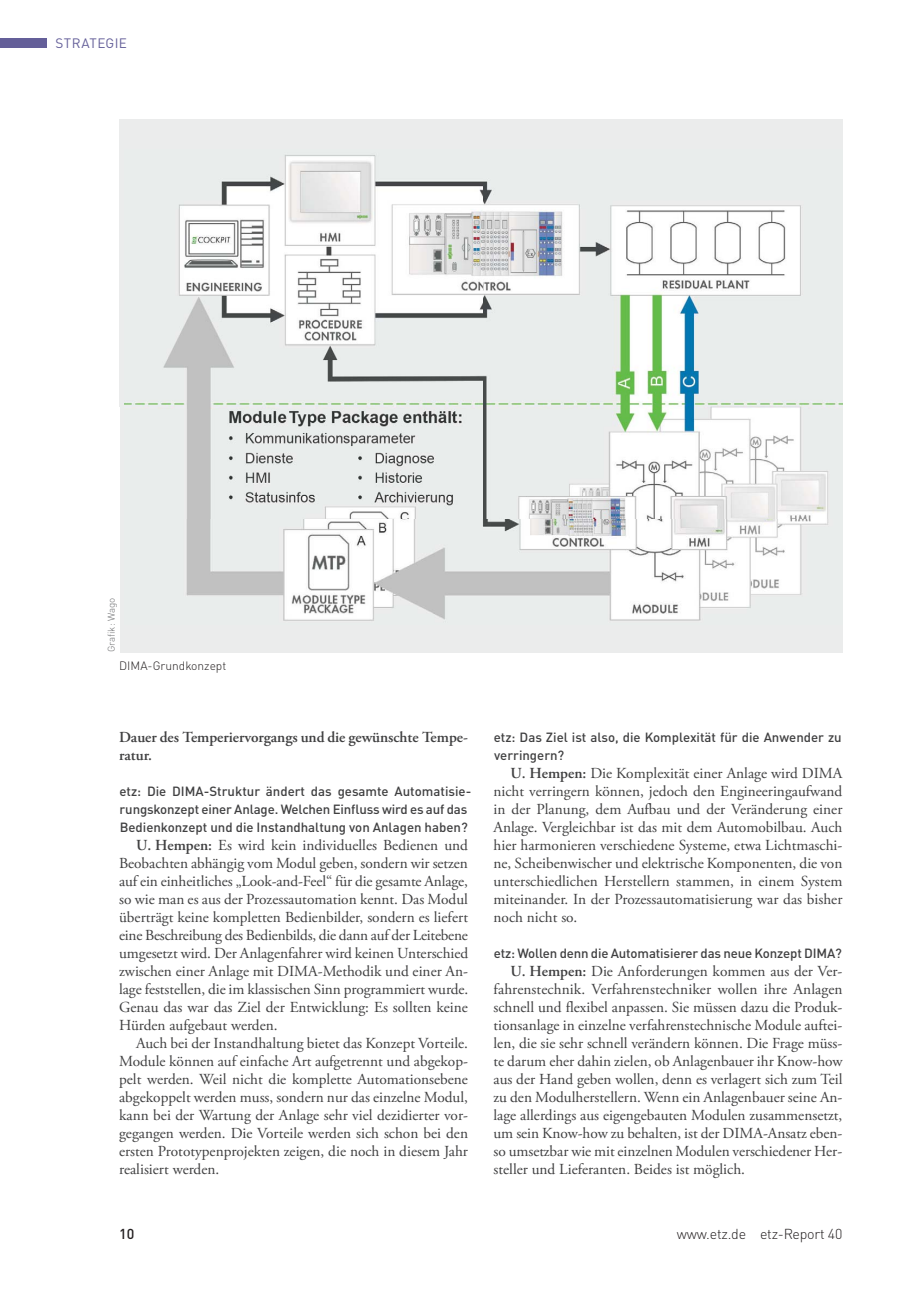
<style>
.page{position:relative;width:919px;height:1289px;background:#fff}
.page>*{position:absolute;margin:0;border:0;box-sizing:border-box;transform-origin:0 0}
.t1{font:15.3px/18px "Adobe Garamond Pro";color:#404041;text-align:justify}
.t2{font:600 15.3px/18px "Adobe Garamond Pro";letter-spacing:-.005em;color:#404041}
.t3{font:300 14.25px "DIN Pro";letter-spacing:-.015em;color:#231f20}
.t4{font:500 14.25px "DIN Pro";color:#231f20}
.t5{font:13.5px "DIN Pro";letter-spacing:.03em;color:#645f99}
.t6{font:500 13.2px/18px "DIN Pro";color:#404041}
.t7{font:300 12px "DIN Pro";color:#231f20}
.t8{font:300 9.75px "DIN Pro";color:#6d6e70}
.s1{font-weight:600}
</style>
<div class="page">
<div style="left:0;top:38px;width:47px;height:10px;background:#645f99"></div>
<div style="left:119px;top:119px;width:723px;height:533px;background:#ebecec"></div>
<img style="left:124px;top:155px;width:718px;height:466px">
<p class="t5" style="left:55px;top:38px;width:73px">STRATEGIE</p>
<p class="t8" style="left:108px;top:652px;width:56px;rotate:-90deg">Grafik: Wago</p>
<p class="t7" style="left:119px;top:662px;width:109px">DIMA-Grundkonzept</p>
<p class="t2" style="left:119px;top:731px;width:350px">Dauer des Temperiervorgangs und die gewünschte Tempe&shy;ratur.</p>
<p class="t6" style="left:119px;top:784px;width:353px">etz: Die DIMA-Struktur ändert das gesamte Automatisie&shy;rungskonzept einer Anlage. Welchen Einfluss wird es auf das<br>Bedienkonzept und die Instandhaltung von Anlagen haben?</p>
<p class="t1" style="left:119px;top:839px;width:351px;text-indent:17px"><span class="s1">U. Hempen:</span> Es wird kein individuelles Bedienen und Beobachten abhängig vom Modul geben, sondern wir setzen auf ein einheitliches „Look-and-Feel“ für die gesamte Anlage, so wie man es aus der Prozessautomation kennt. Das Modul überträgt keine kompletten Bedienbilder, sondern es liefert eine Beschreibung des Bedienbilds, die dann auf der Leitebene umgesetzt wird. Der Anlagenfahrer wird keinen Unterschied zwischen einer Anlage mit DIMA-Methodik und einer An&shy;lage feststellen, die im klassischen Sinn programmiert wurde.<br>Genau das war das Ziel der Entwicklung: Es sollten keine Hürden aufgebaut werden.</p>
<p class="t1" style="left:119px;top:1037px;width:350px;text-indent:17px">Auch bei der Instandhaltung bietet das Konzept Vorteile.<br>Module können auf einfache Art aufgetrennt und abgekop&shy;pelt werden. Weil nicht die komplette Automationsebene abgekoppelt werden muss, sondern nur das einzelne Modul, kann bei der Wartung der Anlage sehr viel dezidierter vor&shy;gegangen werden. Die Vorteile werden sich schon bei den ersten Prototypenprojekten zeigen, die noch in diesem Jahr realisiert werden.</p>
<p class="t6" style="left:493px;top:730px;width:349px">etz: Das Ziel ist also, die Komplexität für die Anwender zu verringern?</p>
<p class="t1" style="left:493px;top:767px;width:350px;text-indent:17px"><span class="s1">U. Hempen:</span> Die Komplexität einer Anlage wird DIMA nicht verringern können, jedoch den Engineeringaufwand in der Planung, dem Aufbau und der Veränderung einer Anlage. Vergleichbar ist das mit dem Automobilbau. Auch hier harmonieren verschiedene Systeme, etwa Lichtmaschi&shy;ne, Scheibenwischer und elektrische Komponenten, die von unterschied lichen Herstellern stammen, in einem System miteinander. In der Prozessautomatisierung war das bisher noch nicht so.</p>
<p class="t6" style="left:493px;top:946px;width:349px">etz: Wollen denn die Automatisierer das neue Konzept DIMA?</p>
<p class="t1" style="left:493px;top:965px;width:350px;text-indent:17px"><span class="s1">U. Hempen:</span> Die Anforderungen kommen aus der Ver&shy;fahrenstechnik. Verfahrenstechniker wollen ihre Anlagen schnell und flexibel anpassen. Sie müssen dazu die Produk&shy;tionsanlage in einzelne verfahrenstechnische Module auftei&shy;len, die sie sehr schnell verändern können. Die Frage müss&shy;te darum eher dahin zielen, ob Anlagenbauer ihr Know-how aus der Hand geben wollen, denn es verlagert sich zum Teil zu den Modulherstellern. Wenn ein Anlagenbauer seine An&shy;lage allerdings aus eigengebauten Modulen zusammensetzt, um sein Know-how zu behalten, ist der DIMA-Ansatz eben&shy;so umsetzbar wie mit einzelnen Modulen verschiedener Her&shy;steller und Lieferanten. Beides ist möglich.</p>
<p class="t4" style="left:119px;top:1228px;width:17px">10</p>
<p class="t3" style="left:677px;top:1228px;width:167px">www.etz.de etz-Report 40</p>
</div>
